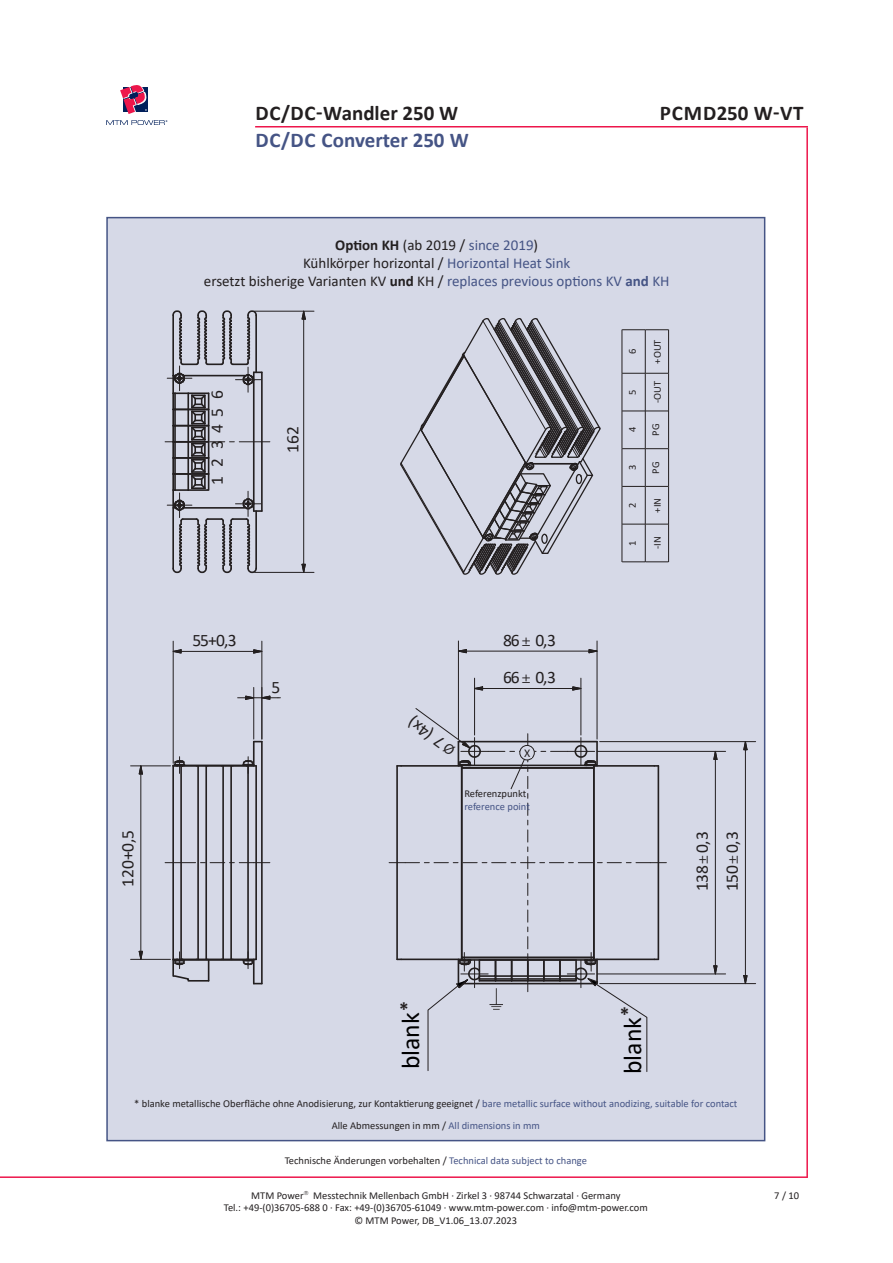
<style>
.page{position:relative;width:893px;height:1263px;background:#fff}
.page>*{position:absolute;margin:0;border:0;box-sizing:border-box;transform-origin:0 0}
.t1{font:25.8px "Calibri";color:#000001}
.t2{font:700 21px "Calibri";color:#455485}
.t3{font:700 21px "Calibri";color:#231f20}
.t4{font:700 21px "Calibri";letter-spacing:.04em;color:#231f20}
.t5{font:700 19.5px "Calibri";color:#231f20}
.t6{font:17.55px/30.2px "Calibri";color:#231f20}
.t7{font:15px/18px "Calibri";color:#231f20;text-align:center}
.t8{font:12px "Calibri";color:#231f20}
.t9{font:10.5px/12.6px "Calibri";color:#231f20;text-align:center}
.t10{font:10.5px "Calibri";color:#455485}
.s1{font-weight:700}
.s2{color:#455485}
.s3{font-weight:700;color:#455485}
.s4{font-family:"Myriad Pro";font-size:14.7px}
</style>
<div class="page">
<hr style="left:0;top:1176px;width:807px;height:2px;background:#ed164b">
<hr style="left:255px;top:126px;width:553px;height:1px;background:#ed164b">
<hr style="left:806px;top:127px;width:2px;height:1051px;background:#ed164b">
<svg style="left:106px;top:85px;width:61px;height:40px"></svg>
<div style="left:106px;top:217px;width:659px;height:924px;background:#d6d9e7;border:2px solid #455485"></div>
<hr style="left:253px;top:742px;width:2px;height:24px;background:#231f20">
<hr style="left:261px;top:742px;width:2px;height:241px;background:#231f20">
<hr style="left:255px;top:766px;width:2px;height:193px;background:#231f20">
<hr style="left:247px;top:766px;width:2px;height:193px;background:#231f20">
<hr style="left:172px;top:766px;width:2px;height:193px;background:#231f20">
<hr style="left:180px;top:766px;width:2px;height:193px;background:#231f20">
<hr style="left:197px;top:766px;width:2px;height:193px;background:#231f20">
<hr style="left:205px;top:766px;width:2px;height:193px;background:#231f20">
<hr style="left:222px;top:766px;width:2px;height:193px;background:#231f20">
<hr style="left:230px;top:766px;width:2px;height:193px;background:#231f20">
<svg style="left:400px;top:318px;width:201px;height:257px"></svg>
<svg style="left:165px;top:862px;width:105px;height:1px"></svg>
<svg style="left:172px;top:757px;width:84px;height:16px"></svg>
<svg style="left:172px;top:952px;width:90px;height:32px"></svg>
<svg style="left:165px;top:310px;width:105px;height:264px"></svg>
<hr style="left:253px;top:687px;width:1px;height:52px;background:#231f20">
<svg style="left:238px;top:695px;width:42px;height:5px"></svg>
<svg style="left:253px;top:649px;width:10px;height:5px"></svg>
<svg style="left:172px;top:649px;width:10px;height:5px"></svg>
<hr style="left:181px;top:651px;width:73px;height:1px;background:#231f20">
<hr style="left:261px;top:641px;width:1px;height:98px;background:#231f20">
<hr style="left:173px;top:641px;width:1px;height:122px;background:#231f20">
<svg style="left:138px;top:950px;width:5px;height:9px"></svg>
<svg style="left:138px;top:766px;width:5px;height:9px"></svg>
<hr style="left:140px;top:774px;width:1px;height:177px;background:#231f20">
<hr style="left:131px;top:765px;width:39px;height:1px;background:#231f20">
<hr style="left:131px;top:959px;width:39px;height:1px;background:#231f20">
<svg style="left:301px;top:563px;width:5px;height:9px"></svg>
<svg style="left:301px;top:310px;width:5px;height:10px"></svg>
<hr style="left:303px;top:319px;width:1px;height:245px;background:#231f20">
<hr style="left:255px;top:572px;width:59px;height:1px;background:#231f20">
<hr style="left:255px;top:311px;width:59px;height:1px;background:#231f20">
<svg style="left:475px;top:686px;width:8px;height:5px"></svg>
<svg style="left:572px;top:686px;width:10px;height:5px"></svg>
<hr style="left:483px;top:688px;width:90px;height:1px;background:#231f20">
<hr style="left:474px;top:678px;width:1px;height:57px;background:#231f20">
<hr style="left:580px;top:678px;width:1px;height:57px;background:#231f20">
<svg style="left:457px;top:649px;width:10px;height:5px"></svg>
<svg style="left:588px;top:649px;width:9px;height:5px"></svg>
<hr style="left:466px;top:651px;width:123px;height:1px;background:#231f20">
<hr style="left:597px;top:641px;width:1px;height:98px;background:#231f20">
<hr style="left:458px;top:641px;width:1px;height:98px;background:#231f20">
<svg style="left:713px;top:965px;width:5px;height:10px"></svg>
<svg style="left:713px;top:750px;width:5px;height:10px"></svg>
<hr style="left:715px;top:759px;width:1px;height:207px;background:#231f20">
<hr style="left:597px;top:751px;width:129px;height:1px;background:#231f20">
<hr style="left:597px;top:973px;width:129px;height:1px;background:#231f20">
<svg style="left:743px;top:975px;width:5px;height:10px"></svg>
<svg style="left:743px;top:742px;width:5px;height:9px"></svg>
<hr style="left:745px;top:750px;width:1px;height:225px;background:#231f20">
<hr style="left:600px;top:741px;width:156px;height:1px;background:#231f20">
<hr style="left:600px;top:983px;width:156px;height:1px;background:#231f20">
<hr style="left:622px;top:524px;width:1px;height:38px;background:#231f20">
<hr style="left:622px;top:486px;width:1px;height:38px;background:#231f20">
<hr style="left:622px;top:449px;width:1px;height:37px;background:#231f20">
<hr style="left:622px;top:411px;width:1px;height:38px;background:#231f20">
<hr style="left:622px;top:373px;width:1px;height:38px;background:#231f20">
<hr style="left:622px;top:330px;width:1px;height:43px;background:#231f20">
<hr style="left:645px;top:524px;width:1px;height:38px;background:#231f20">
<svg style="left:622px;top:562px;width:46px;height:1px"></svg>
<hr style="left:645px;top:486px;width:1px;height:38px;background:#231f20">
<hr style="left:645px;top:449px;width:1px;height:37px;background:#231f20">
<hr style="left:645px;top:411px;width:1px;height:38px;background:#231f20">
<hr style="left:645px;top:373px;width:1px;height:38px;background:#231f20">
<hr style="left:645px;top:330px;width:1px;height:43px;background:#231f20">
<svg style="left:622px;top:329px;width:46px;height:1px"></svg>
<hr style="left:668px;top:524px;width:1px;height:38px;background:#231f20">
<hr style="left:668px;top:486px;width:1px;height:38px;background:#231f20">
<hr style="left:668px;top:449px;width:1px;height:37px;background:#231f20">
<hr style="left:668px;top:411px;width:1px;height:38px;background:#231f20">
<hr style="left:668px;top:373px;width:1px;height:38px;background:#231f20">
<hr style="left:668px;top:330px;width:1px;height:43px;background:#231f20">
<svg style="left:622px;top:524px;width:46px;height:1px"></svg>
<svg style="left:622px;top:486px;width:46px;height:1px"></svg>
<svg style="left:622px;top:448px;width:46px;height:1px"></svg>
<svg style="left:622px;top:411px;width:46px;height:1px"></svg>
<svg style="left:622px;top:373px;width:46px;height:1px"></svg>
<svg style="left:389px;top:707px;width:277px;height:365px"></svg>
<img style="left:487px;top:986px;width:19px;height:25px">
<p class="t3" style="left:256px;top:98px;width:204px">DC/DC-Wandler 250 W</p>
<p class="t4" style="left:660px;top:98px;width:145px">PCMD250 W-VT</p>
<p class="t2" style="left:256px;top:125px;width:215px">DC/DC Converter 250 W</p>
<p class="t7" style="left:303px;top:236px;width:269px"><span class="s1">Option KH</span> (ab 2019 / <span class="s2">since 2019</span>)<br>Kühlkörper horizontal / <span class="s2">Horizontal Heat Sink</span></p>
<p class="t7" style="left:204px;top:272px;width:467px">ersetzt bisherige Varianten KV <span class="s1">und</span> KH / <span class="s2">replaces previous options KV</span> <span class="s3">and</span> <span class="s2">KH</span></p>
<p class="t6" style="left:201px;top:485px;width:96px;rotate:-90deg">123456</p>
<p class="t6" style="left:277px;top:452px;width:28px;rotate:-90deg">162</p>
<p class="t6" style="left:112px;top:887px;width:59px;rotate:-90deg">120+0,5</p>
<p class="t6" style="left:192px;top:625px;width:46px">55+0,3</p>
<p class="t6" style="left:272px;top:672px;width:10px">5</p>
<p class="t6" style="left:444px;top:765px;width:55px;rotate:-144deg"><span class="s4">Ø</span>7 4( x)</p>
<p class="t6" style="left:503px;top:624px;width:55px">86<span class="s4">±</span> 0,3</p>
<p class="t6" style="left:503px;top:661px;width:55px">66<span class="s4">±</span> 0,3</p>
<p class="t8" style="left:524px;top:744px;width:8px">X</p>
<p class="t9" style="left:464px;top:787px;width:64px">Referenzpunkt</p>
<p class="t10" style="left:464px;top:799px;width:67px">reference point</p>
<p class="t9" style="left:626px;top:354px;width:7px;rotate:-90deg">6</p>
<p class="t9" style="left:626px;top:395px;width:7px;rotate:-90deg">5</p>
<p class="t9" style="left:626px;top:432px;width:7px;rotate:-90deg">4</p>
<p class="t9" style="left:626px;top:470px;width:7px;rotate:-90deg">3</p>
<p class="t9" style="left:626px;top:508px;width:7px;rotate:-90deg">2</p>
<p class="t9" style="left:626px;top:546px;width:7px;rotate:-90deg">1</p>
<p class="t9" style="left:651px;top:363px;width:26px;rotate:-90deg">+OUT</p>
<p class="t9" style="left:651px;top:403px;width:24px;rotate:-90deg">-OUT</p>
<p class="t9" style="left:649px;top:436px;width:14px;rotate:-90deg">PG</p>
<p class="t9" style="left:649px;top:474px;width:14px;rotate:-90deg">PG</p>
<p class="t9" style="left:651px;top:513px;width:16px;rotate:-90deg">+IN</p>
<p class="t9" style="left:651px;top:549px;width:14px;rotate:-90deg">-IN</p>
<p class="t6" style="left:686px;top:891px;width:62px;rotate:-90deg">138<span class="s4">±</span>0,3<br>150<span class="s4">±</span>0,3</p>
<p class="t5" style="left:399px;top:995px;width:11px">*</p>
<p class="t5" style="left:620px;top:1000px;width:11px">*</p>
<p class="t1" style="left:393px;top:1069px;width:58px;rotate:-90deg">blank</p>
<p class="t1" style="left:615px;top:1074px;width:58px;rotate:-90deg">blank</p>
<p class="t9" style="left:134px;top:1097px;width:605px">* blanke metallische Oberfläche ohne Anodisierung, zur Kontaktierung geeignet / <span class="s2">bare metallic surface without anodizing, suitable for contact</span></p>
<p class="t9" style="left:332px;top:1119px;width:210px">Alle Abmessungen in mm / <span class="s2">All dimensions in mm</span></p>
<p class="t9" style="left:285px;top:1153px;width:304px">Technische Änderungen vorbehalten / <span class="s2">Technical data subject to change</span></p>
<p class="t9" style="left:224px;top:1188px;width:426px">MTM Power➔ Messtechnik Mellenbach GmbH · Zirkel 3 · 98744 Schwarzatal · Germany<br>Tel.: +49-(0)36705-688 0 · Fax: +49-(0)36705-61049 · www.mtm-power.com · info@mtm-power.com © MTM Power, DB_V1.06_13.07.2023</p>
<p class="t9" style="left:774px;top:1188px;width:26px">7 / 10</p>
</div>
